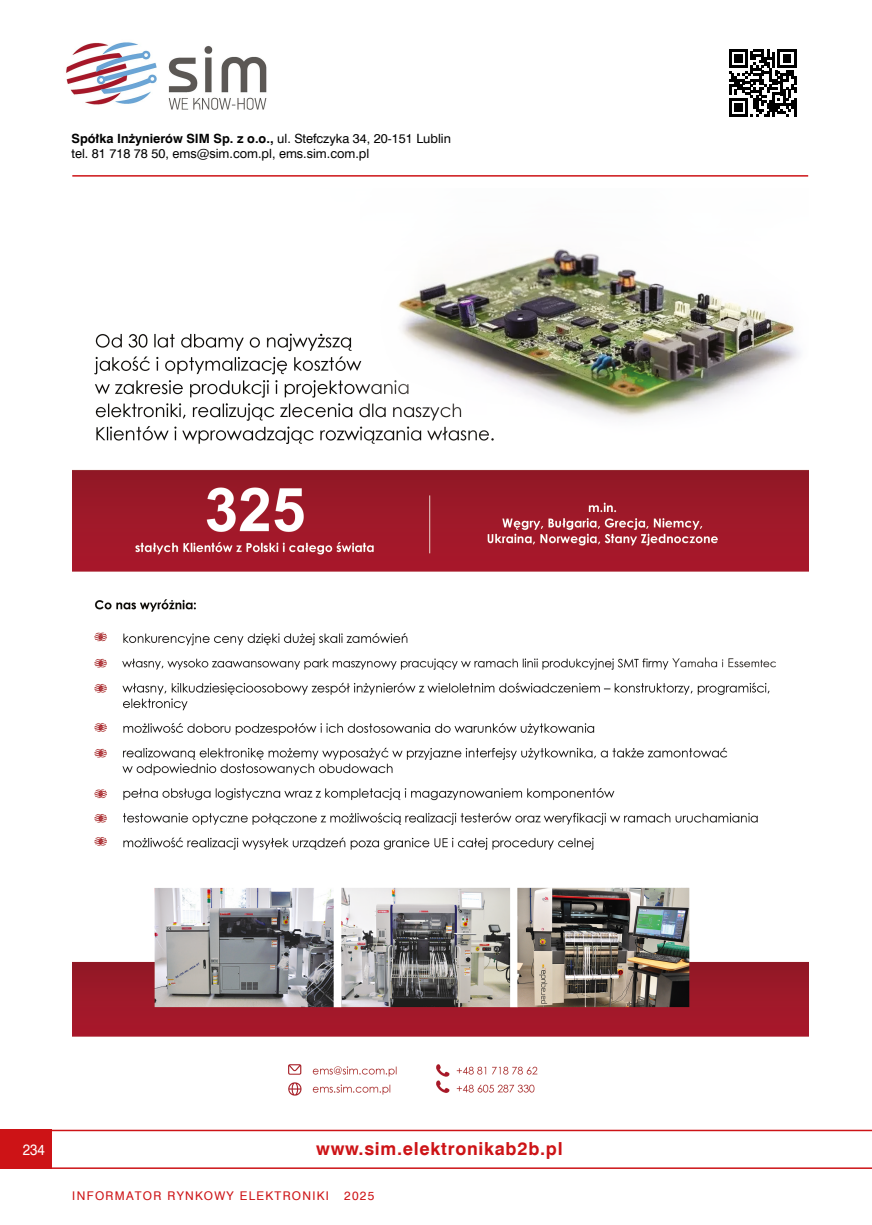
<style>
.page{position:relative;width:872px;height:1225px;background:#fff}
.page>*{position:absolute;margin:0;border:0;box-sizing:border-box;transform-origin:0 0}
.PrezWwwAdres{font:700 18px "Swis 721 EU";letter-spacing:.04em;color:#cd1316}
.t1{font:15px "Swis 721 EU";color:#fff;scale:.9 1}
.prezStopka{font:700 12.75px "Swis 721 EU";color:#000}
.prezStopka-2{font:12.75px "Swis 721 EU";color:#000}
.t2{font:12px "Swis 721 EU";letter-spacing:.11em;color:#cd1316}
.s1{font-weight:400}
</style>
<div class="page">
<div style="left:0;top:1129px;width:51px;height:40px;background:#cd1316"></div>
<hr style="left:72px;top:175px;width:736px;height:2px;background:#cd1316">
<hr style="left:51px;top:1129px;width:821px;height:2px;background:#cd1316">
<hr style="left:51px;top:1167px;width:821px;height:2px;background:#cd1316">
<img style="left:66px;top:42px;width:201px;height:68px">
<svg style="left:729px;top:49px;width:67px;height:68px"></svg>
<img style="left:73px;top:249px;width:736px;height:847px">
<p class="prezStopka" style="left:71px;top:130px;width:381px">Spółka Inżynierów SIM Sp. z o.o., <span class="s1">ul. Stefczyka 34, 20-151 Lublin</span></p>
<p class="prezStopka-2" style="left:71px;top:146px;width:299px">tel. 81 718 78 50, ems@sim.com.pl, ems.sim.com.pl</p>
<p class="t1" style="left:23px;top:1140px;width:26px">234</p>
<p class="PrezWwwAdres" style="left:316px;top:1137px;width:248px">www.sim.elektronikab2b.pl</p>
<p class="t2" style="left:72px;top:1188px;width:258px">INFORMATOR RYNKOWY ELEKTRONIKI</p>
<p class="t2" style="left:344px;top:1188px;width:32px">2025</p>
</div>
